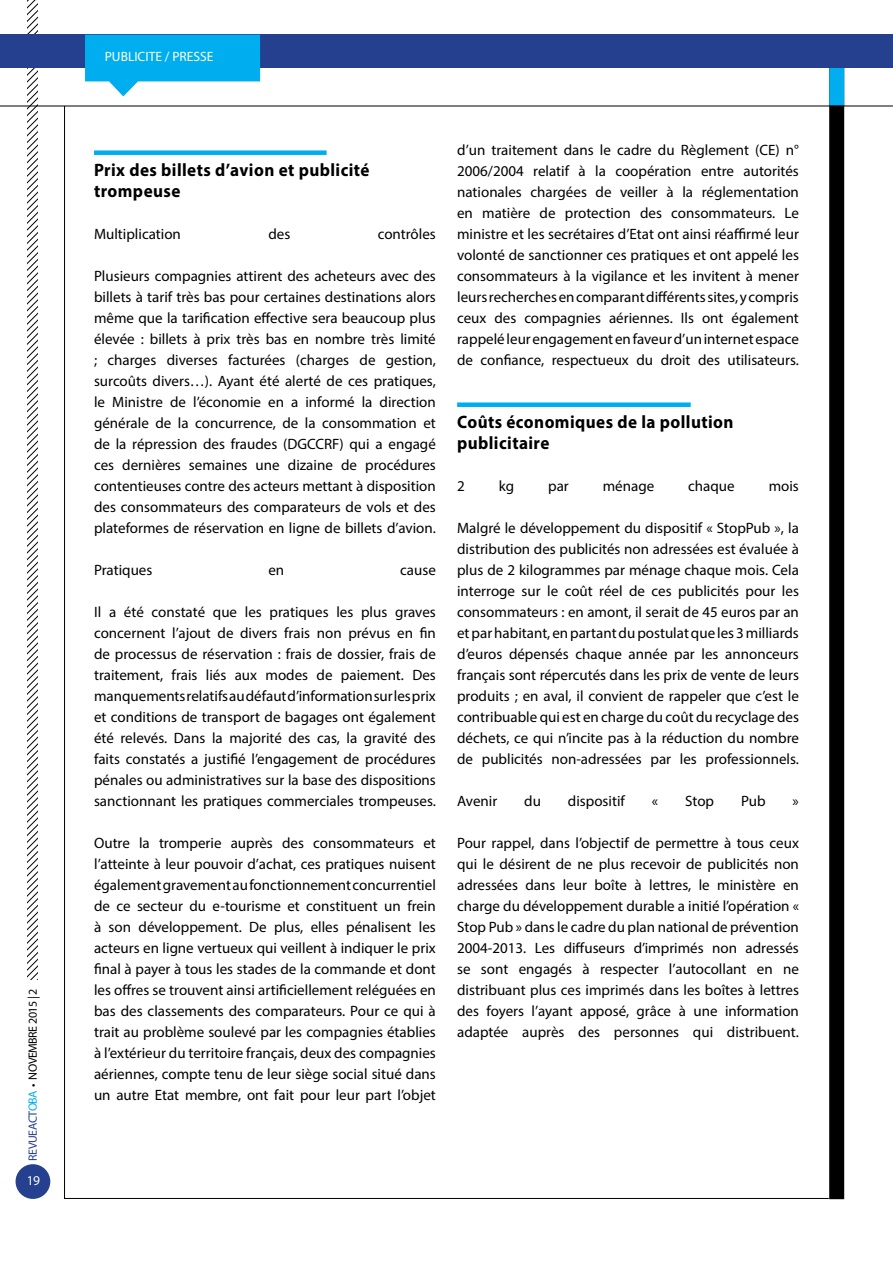
<style>
.page{position:relative;width:893px;height:1263px;background:#fff}
.page>*{position:absolute;margin:0;border:0;box-sizing:border-box;transform-origin:0 0}
.t1{font:700 18px/21px "Myriad Pro";letter-spacing:.025em;color:#000;scale:.95 1}
.t2{font:15px/21px "Myriad Pro";color:#000;text-align:justify}
.t3{font:13.5px "Myriad Pro";color:#fff}
.t4{font:12px "Myriad Pro";letter-spacing:-.04em;color:#000}
.s1{color:#25408f}
.s2{color:#00aeef}
</style>
<div class="page">
<svg style="left:28px;top:0;width:9px;height:979px"></svg>
<div style="left:16px;top:1164px;width:34px;height:35px;background:#25408f;border-radius:50%"></div>
<div style="left:829px;top:40px;width:15px;height:1159px;background:#000"></div>
<div style="left:829px;top:65px;width:15px;height:41px;background:#00aeef"></div>
<div style="left:0;top:35px;width:893px;height:33px;background:#25408f"></div>
<hr style="left:0;top:106px;width:893px;height:1px;background:#000">
<div style="left:94px;top:150px;width:233px;height:5px;background:#00aeef"></div>
<div style="left:457px;top:402px;width:234px;height:5px;background:#00aeef"></div>
<svg style="left:85px;top:35px;width:175px;height:61px"></svg>
<p class="t4" style="left:25px;top:1160px;width:173px;rotate:-90deg"><span class="s1">REVUEACT</span><span class="s2">OBA</span> • NOVEMBRE 2015 | 2</p>
<p class="t3" style="left:27px;top:1172px;width:15px">19</p>
<p class="t3" style="left:105px;top:48px;width:110px">PUBLICITE / PRESSE</p>
<p class="t1" style="left:94px;top:159px;width:291px">Prix des billets d’avion et publicité trompeuse</p>
<p class="t2" style="left:94px;top:223px;width:88px">Multiplication</p>
<p class="t2" style="left:268px;top:223px;width:23px">des</p>
<p class="t2" style="left:378px;top:223px;width:60px">contrôles</p>
<p class="t2" style="left:94px;top:265px;width:343px">Plusieurs compagnies attirent des acheteurs avec des billets à tarif très bas pour certaines destinations alors même que la tarification effective sera beaucoup plus élevée : billets à prix très bas en nombre très limité ; charges diverses facturées (charges de gestion, surcoûts divers…). Ayant été alerté de ces pratiques, le Ministre de l’économie en a informé la direction générale de la concurrence, de la consommation et de la répression des fraudes (DGCCRF) qui a engagé ces dernières semaines une dizaine de procédures contentieuses contre des acteurs mettant à disposition des consommateurs des comparateurs de vols et des plateformes de réservation en ligne de billets d’avion.</p>
<p class="t2" style="left:94px;top:559px;width:60px">Pratiques</p>
<p class="t2" style="left:268px;top:559px;width:17px">en</p>
<p class="t2" style="left:400px;top:559px;width:37px">cause</p>
<p class="t2" style="left:94px;top:601px;width:343px">Il a été constaté que les pratiques les plus graves concernent l’ajout de divers frais non prévus en fin de processus de réservation : frais de dossier, frais de traitement, frais liés aux modes de paiement. Des manquements relatifs au défaut d’information sur les prix et conditions de transport de bagages ont également été relevés. Dans la majorité des cas, la gravité des faits constatés a justifié l’engagement de procédures pénales ou administratives sur la base des dispositions sanctionnant les pratiques commerciales trompeuses.</p>
<p class="t2" style="left:94px;top:832px;width:343px">Outre la tromperie auprès des consommateurs et l’atteinte à leur pouvoir d’achat, ces pratiques nuisent également gravement au fonctionnement concurrentiel de ce secteur du e-tourisme et constituent un frein à son développement. De plus, elles pénalisent les acteurs en ligne vertueux qui veillent à indiquer le prix final à payer à tous les stades de la commande et dont les offres se trouvent ainsi artificiellement reléguées en bas des classements des comparateurs. Pour ce qui à trait au problème soulevé par les compagnies établies à l’extérieur du territoire français, deux des compagnies aériennes, compte tenu de leur siège social situé dans un autre Etat membre, ont fait pour leur part l’objet</p>
<p class="t2" style="left:457px;top:139px;width:343px">d’un traitement dans le cadre du Règlement (CE) n° 2006/2004 relatif à la coopération entre autorités nationales chargées de veiller à la réglementation en matière de protection des consommateurs. Le ministre et les secrétaires d’Etat ont ainsi réaffirmé leur volonté de sanctionner ces pratiques et ont appelé les consommateurs à la vigilance et les invitent à mener leurs recherches en comparant différents sites, y compris ceux des compagnies aériennes. Ils ont également rappelé leur engagement en faveur d’un internet espace de confiance, respectueux du droit des utilisateurs.</p>
<p class="t1" style="left:457px;top:411px;width:293px">Coûts économiques de la pollution publicitaire</p>
<p class="t2" style="left:457px;top:475px;width:9px">2</p>
<p class="t2" style="left:499px;top:475px;width:17px">kg</p>
<p class="t2" style="left:548px;top:475px;width:22px">par</p>
<p class="t2" style="left:603px;top:475px;width:53px">ménage</p>
<p class="t2" style="left:688px;top:475px;width:48px">chaque</p>
<p class="t2" style="left:769px;top:475px;width:32px">mois</p>
<p class="t2" style="left:457px;top:517px;width:343px">Malgré le développement du dispositif « StopPub », la distribution des publicités non adressées est évaluée à plus de 2 kilogrammes par ménage chaque mois. Cela interroge sur le coût réel de ces publicités pour les consommateurs : en amont, il serait de 45 euros par an et par habitant, en partant du postulat que les 3 milliards d’euros dépensés chaque année par les annonceurs français sont répercutés dans les prix de vente de leurs produits ; en aval, il convient de rappeler que c’est le contribuable qui est en charge du coût du recyclage des déchets, ce qui n’incite pas à la réduction du nombre de publicités non-adressées par les professionnels.</p>
<p class="t2" style="left:457px;top:790px;width:42px">Avenir</p>
<p class="t2" style="left:524px;top:790px;width:18px">du</p>
<p class="t2" style="left:568px;top:790px;width:58px">dispositif</p>
<p class="t2" style="left:652px;top:790px;width:8px">«</p>
<p class="t2" style="left:685px;top:790px;width:30px">Stop</p>
<p class="t2" style="left:741px;top:790px;width:26px">Pub</p>
<p class="t2" style="left:793px;top:790px;width:8px">»</p>
<p class="t2" style="left:457px;top:832px;width:343px">Pour rappel, dans l’objectif de permettre à tous ceux qui le désirent de ne plus recevoir de publicités non adressées dans leur boîte à lettres, le ministère en charge du développement durable a initié l’opération « Stop Pub » dans le cadre du plan national de prévention 2004-2013. Les diffuseurs d’imprimés non adressés se sont engagés à respecter l’autocollant en ne distribuant plus ces imprimés dans les boîtes à lettres des foyers l’ayant apposé, grâce à une information adaptée auprès des personnes qui distribuent.</p>
</div>
